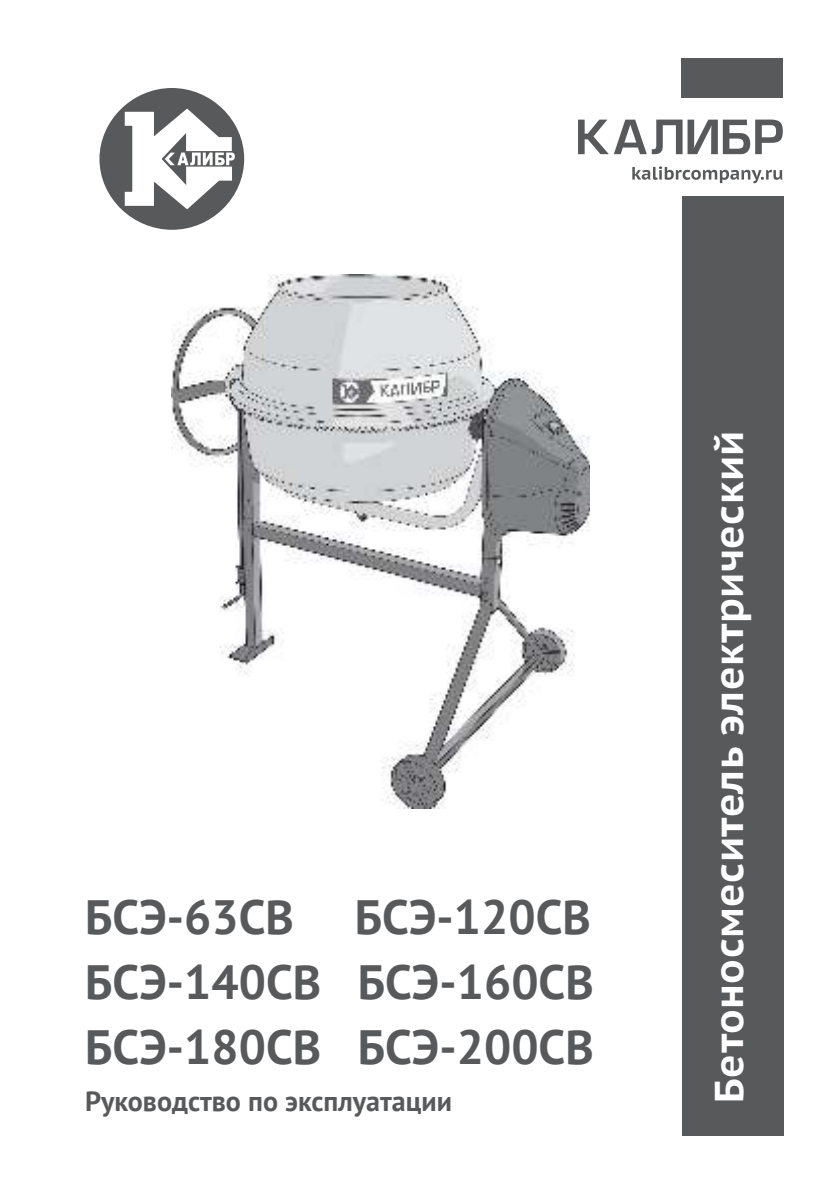
<style>
.page{position:relative;width:840px;height:1191px;background:#fff}
.page>*{position:absolute;margin:0;border:0;box-sizing:border-box;transform-origin:0 0}
.t1{font:700 48px "PT Sans";color:#58595b}
.t2{font:700 40px "PT Sans Caption";letter-spacing:.01em;color:#fff}
.t3{font:700 28px "PT Sans";color:#58595b}
</style>
<div class="page">
<img style="left:172px;top:275px;width:417px;height:533px">
<div style="left:681px;top:196px;width:101px;height:939px;background:#58595b"></div>
<svg style="left:578px;top:120px;width:204px;height:34px"></svg>
<svg style="left:632px;top:166px;width:150px;height:17px"></svg>
<div style="left:99px;top:88px;width:145px;height:142px;background:#58595b;border-radius:50%"></div>
<svg style="left:124px;top:107px;width:111px;height:104px"></svg>
<div style="left:681px;top:58px;width:101px;height:40px;background:#58595b"></div>
<p class="t1" style="left:85px;top:885px;width:210px">БСЭ-63СВ</p>
<p class="t1" style="left:354px;top:885px;width:237px">БСЭ-120СВ</p>
<p class="t1" style="left:85px;top:950px;width:510px">БСЭ-140СВ БСЭ-160СВ</p>
<p class="t1" style="left:85px;top:1015px;width:510px">БСЭ-180СВ БСЭ-200СВ</p>
<p class="t3" style="left:85px;top:1082px;width:368px">Руководство по эксплуатации</p>
<p class="t2" style="left:702px;top:1102px;width:674px;rotate:-90deg">Бетоносмеситель электрический</p>
</div>
